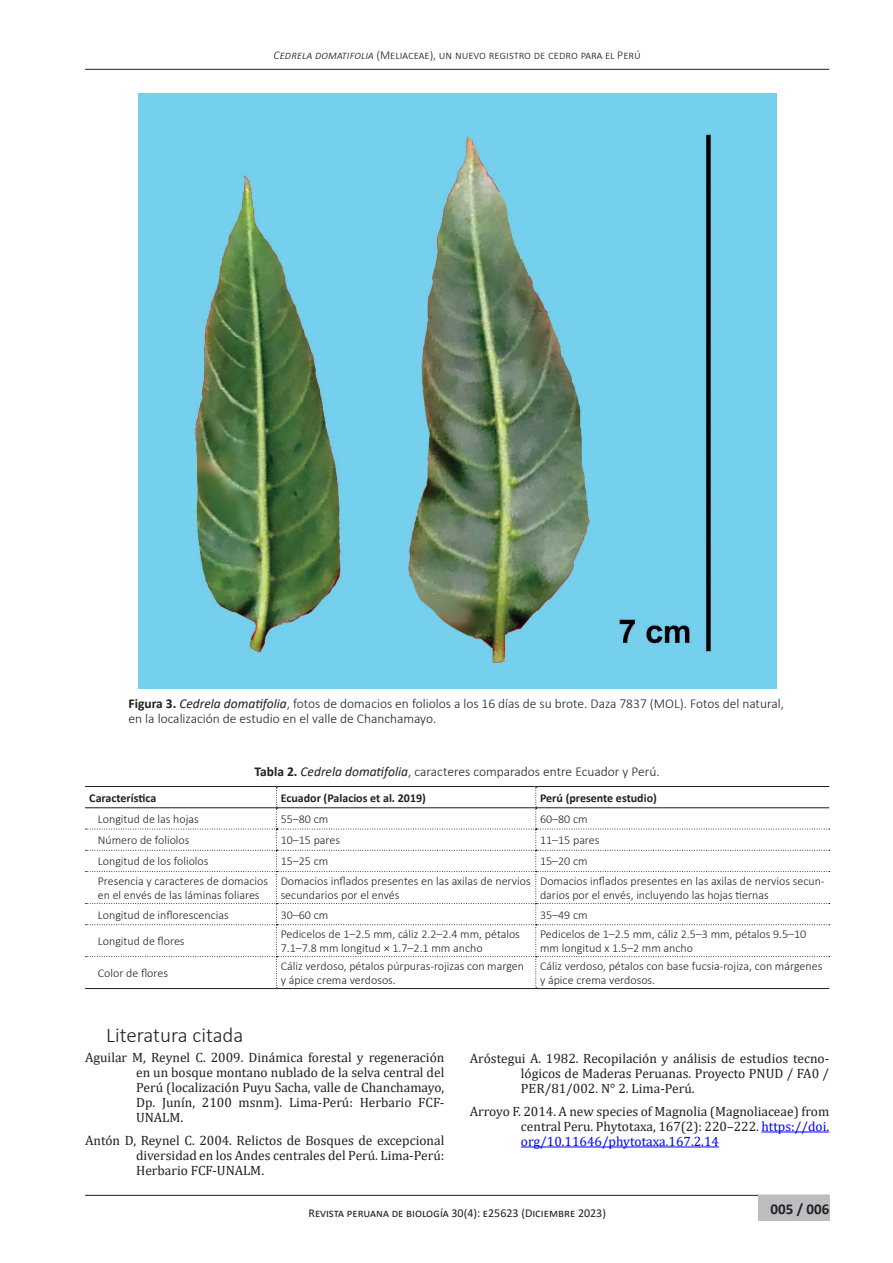
<style>
.page{position:relative;width:893px;height:1263px;background:#fff}
.page>*{position:absolute;margin:0;border:0;box-sizing:border-box;transform-origin:0 0}
.Titulo_secciones{font:300 21px "Calibri";color:#231f20}
.t1{font:700 15px "Calibri";color:#231f20}
.Referencias{font:13.5px/15px "Cambria";color:#231f20;text-align:justify}
.leyendas{font:300 13.5px/15px "Calibri";color:#231f20}
.TABLAS{font:300 12px/14.4px "Calibri";color:#231f20}
.TABLAS-2{font:700 12px "Calibri";color:#231f20}
.t2{font:12px "Calibri";color:#231f20}
.s1{font-style:italic}
.s2{font-weight:700}
.s3{font-weight:400;font-style:italic}
.s4{color:#00f}
</style>
<div class="page">
<hr style="left:85px;top:1195px;width:744px;height:1px;background:#231f20">
<hr style="left:85px;top:69px;width:744px;height:1px;background:#231f20">
<div style="left:758px;top:1196px;width:71px;height:25px;background:#bcbdc0"></div>
<img style="left:138px;top:93px;width:638px;height:595px">
<svg style="left:85px;top:787px;width:745px;height:201px"></svg>
<hr style="left:85px;top:786px;width:191px;height:1px;background:#231f20">
<hr style="left:276px;top:786px;width:260px;height:1px;background:#231f20">
<hr style="left:536px;top:786px;width:293px;height:1px;background:#231f20">
<hr style="left:85px;top:807px;width:191px;height:1px;background:#231f20">
<hr style="left:276px;top:807px;width:260px;height:1px;background:#231f20">
<hr style="left:536px;top:807px;width:293px;height:1px;background:#231f20">
<hr style="left:85px;top:988px;width:191px;height:1px;background:#231f20">
<hr style="left:276px;top:988px;width:260px;height:1px;background:#231f20">
<hr style="left:536px;top:988px;width:293px;height:1px;background:#231f20">
<hr style="left:761px;top:1131px;width:68px;height:1px;background:#00f">
<hr style="left:521px;top:1146px;width:198px;height:1px;background:#00f">
<p class="TABLAS" style="left:273px;top:48px;width:369px"><span class="s1">Cedrela domatifolia</span> (Meliaceae), un nuevo registro de cedro para el Perú</p>
<p class="leyendas" style="left:129px;top:696px;width:657px"><span class="s2">Figura 3.</span> <span class="s3">Cedrela domatifolia</span>, fotos de domacios en foliolos a los 16 días de su brote. Daza 7837 (MOL). Fotos del natural, en la localización de estudio en el valle de Chanchamayo.</p>
<p class="leyendas" style="left:254px;top:764px;width:407px"><span class="s2">Tabla 2.</span> <span class="s3">Cedrela domatifolia</span>, caracteres comparados entre Ecuador y Perú.</p>
<p class="TABLAS-2" style="left:89px;top:789px;width:69px">Característica</p>
<p class="TABLAS-2" style="left:281px;top:789px;width:147px">Ecuador (Palacios et al. 2019)</p>
<p class="TABLAS-2" style="left:540px;top:789px;width:118px">Perú (presente estudio)</p>
<p class="TABLAS" style="left:98px;top:812px;width:103px">Longitud de las hojas</p>
<p class="TABLAS" style="left:281px;top:812px;width:49px">55–80 cm</p>
<p class="TABLAS" style="left:540px;top:812px;width:49px">60–80 cm</p>
<p class="TABLAS" style="left:98px;top:833px;width:93px">Número de foliolos</p>
<p class="TABLAS" style="left:281px;top:833px;width:61px">10–15 pares</p>
<p class="TABLAS" style="left:540px;top:833px;width:61px">11–15 pares</p>
<p class="TABLAS" style="left:98px;top:854px;width:112px">Longitud de los foliolos</p>
<p class="TABLAS" style="left:281px;top:854px;width:49px">15–25 cm</p>
<p class="TABLAS" style="left:540px;top:854px;width:49px">15–20 cm</p>
<p class="TABLAS" style="left:98px;top:873px;width:172px">Presencia y caracteres de domacios en el envés de las láminas foliares</p>
<p class="TABLAS" style="left:281px;top:873px;width:251px">Domacios inflados presentes en las axilas de nervios secundarios por el envés</p>
<p class="TABLAS" style="left:540px;top:873px;width:286px">Domacios inflados presentes en las axilas de nervios secun&shy;darios por el envés, incluyendo las hojas tiernas</p>
<p class="TABLAS" style="left:98px;top:907px;width:132px">Longitud de inflorescencias</p>
<p class="TABLAS" style="left:281px;top:907px;width:49px">30–60 cm</p>
<p class="TABLAS" style="left:540px;top:907px;width:49px">35–49 cm</p>
<p class="TABLAS" style="left:98px;top:934px;width:88px">Longitud de flores</p>
<p class="TABLAS" style="left:281px;top:927px;width:241px">Pedicelos de 1–2.5 mm, cáliz 2.2–2.4 mm, pétalos<br>7.1–7.8 mm longitud × 1.7–2.1 mm ancho</p>
<p class="TABLAS" style="left:540px;top:927px;width:268px">Pedicelos de 1–2.5 mm, cáliz 2.5–3 mm, pétalos 9.5–10 mm longitud x 1.5–2 mm ancho</p>
<p class="TABLAS" style="left:98px;top:966px;width:72px">Color de flores</p>
<p class="TABLAS" style="left:281px;top:958px;width:245px">Cáliz verdoso, pétalos púrpuras-rojizas con margen y ápice crema verdosos.</p>
<p class="TABLAS" style="left:540px;top:958px;width:284px">Cáliz verdoso, pétalos con base fucsia-rojiza, con márgenes y ápice crema verdosos.</p>
<p class="Titulo_secciones" style="left:106px;top:1022px;width:139px">Literatura citada</p>
<p class="Referencias" style="left:136px;top:1049px;width:310px;text-indent:-51px">Aguilar M, Reynel C. 2009. Dinámica forestal y regeneración en un bosque montano nublado de la selva central del Perú (localización Puyu Sacha, valle de Chanchamayo, Dp. Junín, 2100 msnm). Lima-Perú: Herbario FCF-UNALM.</p>
<p class="Referencias" style="left:136px;top:1133px;width:310px;text-indent:-51px">Antón D, Reynel C. 2004. Relictos de Bosques de excepcional diversidad en los Andes centrales del Perú. Lima-Perú:<br>Herbario FCF-UNALM.</p>
<p class="Referencias" style="left:521px;top:1050px;width:310px;text-indent:-51px">Aróstegui A. 1982. Recopilación y análisis de estudios tecno&shy;lógicos de Maderas Peruanas. Proyecto PNUD / FA0 / PER/81/002. N° 2. Lima-Perú.</p>
<p class="Referencias" style="left:521px;top:1104px;width:310px;text-indent:-51px">Arroyo F. 2014. A new species of Magnolia (Magnoliaceae) from central Peru. Phytotaxa, 167(2): 220–222. <span class="s4">https://doi. org/10.11646/phytotaxa.167.2.14</span></p>
<p class="t2" style="left:308px;top:1205px;width:299px">Revista peruana de biología 30(4): e25623 (Diciembre 2023)</p>
<p class="t1" style="left:770px;top:1198px;width:60px">005 / 006</p>
</div>
